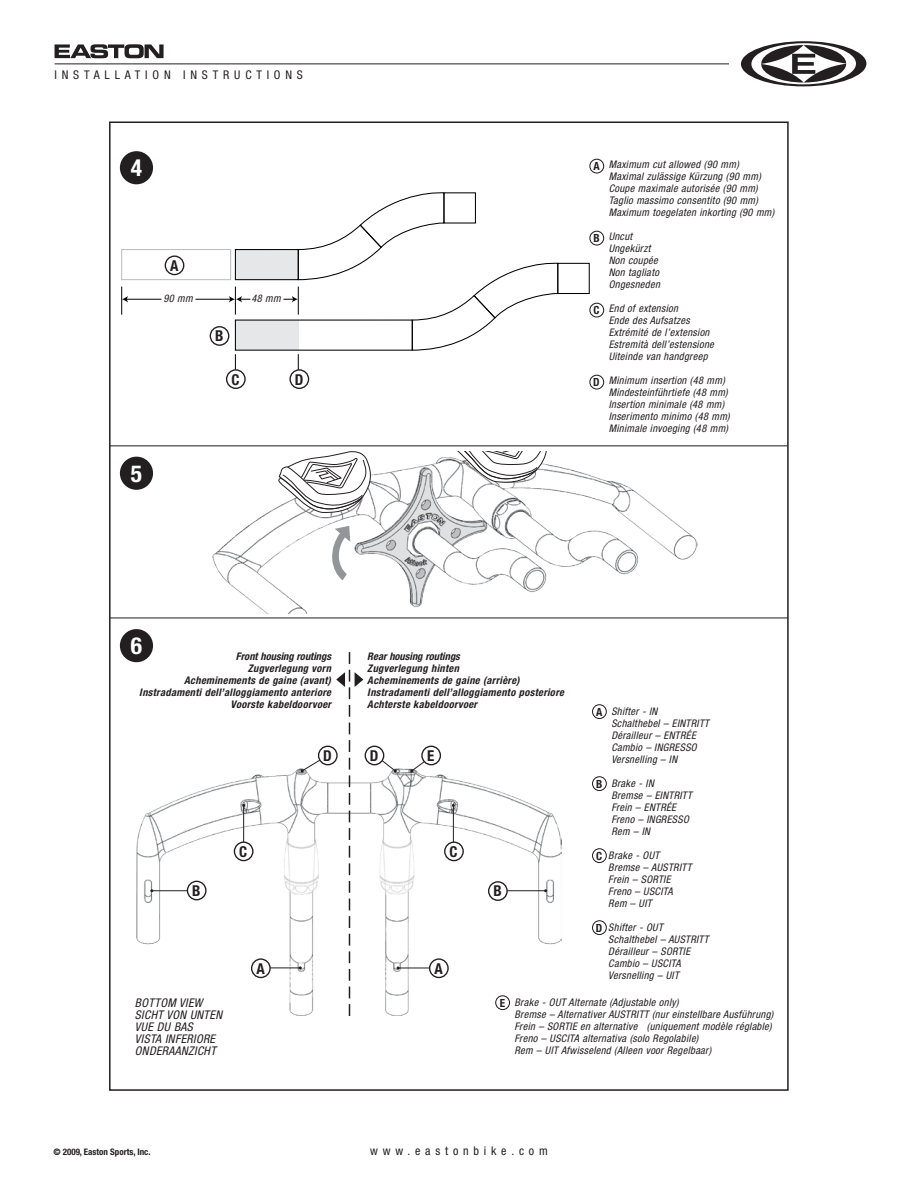
<style>
.page{position:relative;width:918px;height:1188px;background:#fff}
.page>*{position:absolute;margin:0;border:0;box-sizing:border-box;transform-origin:0 0}
._3-Bold_copy{font:700 condensed 23.4px "Helvetica Neue";color:#fff}
._3-Bold_copy-2{font:700 condensed 15px "Helvetica Neue";color:#231f20}
.Annotations{font:italic condensed 12px/12px "Helvetica Neue";letter-spacing:.03em;color:#231f20}
.t1{font:condensed 12px "Helvetica Neue";letter-spacing:.4em;color:#231f20}
.t2{font:700 condensed 11.25px "Helvetica Neue";color:#231f20}
.Annotations-2{font:italic condensed 10.5px/12px "Helvetica Neue";letter-spacing:.03em;color:#231f20}
._4-Body_copy-Italic{font:italic 700 condensed 10.5px/12px "Helvetica Neue";letter-spacing:.03em;color:#231f20;text-align:right}
.Annotations-3{font:italic 700 condensed 10.5px/12px "Helvetica Neue";letter-spacing:.03em;color:#231f20}
._4-Body_copy-Italic-2{font:italic 700 condensed 10.5px "Helvetica Neue";color:#231f20}
.t3{font:700 condensed 9px "Helvetica Neue";color:#231f20}
</style>
<div class="page">
<hr style="left:55px;top:64px;width:674px;height:1px;background:#231f20">
<svg style="left:55px;top:44px;width:109px;height:14px"></svg>
<svg style="left:741px;top:41px;width:125px;height:46px"></svg>
<div style="left:751px;top:43px;width:105px;height:41px;background:#fff;border-radius:50%"></div>
<svg style="left:761px;top:45px;width:85px;height:38px"></svg>
<hr style="left:110px;top:445px;width:678px;height:1px;background:#231f20">
<hr style="left:110px;top:618px;width:678px;height:1px;background:#231f20">
<img style="left:136px;top:768px;width:426px;height:247px">
<img style="left:212px;top:457px;width:486px;height:157px">
<svg style="left:332px;top:526px;width:18px;height:54px"></svg>
<svg style="left:279px;top:452px;width:92px;height:61px"></svg>
<svg style="left:454px;top:452px;width:94px;height:33px"></svg>
<hr style="left:398px;top:968px;width:40px;height:1px;background:#231f20">
<hr style="left:152px;top:890px;width:48px;height:1px;background:#231f20">
<hr style="left:243px;top:805px;width:1px;height:39px;background:#231f20">
<svg style="left:300px;top:755px;width:28px;height:18px"></svg>
<svg style="left:375px;top:755px;width:22px;height:17px"></svg>
<svg style="left:410px;top:758px;width:23px;height:14px"></svg>
<hr style="left:453px;top:805px;width:1px;height:39px;background:#231f20">
<hr style="left:497px;top:890px;width:49px;height:1px;background:#231f20">
<hr style="left:261px;top:968px;width:39px;height:1px;background:#231f20">
<div style="left:120px;top:151px;width:33px;height:33px;background:#231f20;border-radius:50%"></div>
<div style="left:120px;top:457px;width:33px;height:33px;background:#231f20;border-radius:50%"></div>
<div style="left:120px;top:629px;width:33px;height:33px;background:#231f20;border-radius:50%"></div>
<div style="left:592px;top:704px;width:15px;height:15px;border:1px solid #231f20;border-radius:50%"></div>
<div style="left:592px;top:776px;width:15px;height:15px;border:1px solid #231f20;border-radius:50%"></div>
<div style="left:592px;top:848px;width:15px;height:15px;border:1px solid #231f20;border-radius:50%"></div>
<div style="left:592px;top:920px;width:15px;height:15px;border:1px solid #231f20;border-radius:50%"></div>
<div style="left:430px;top:959px;width:18px;height:18px;background:#fff;border-radius:50%"></div>
<div style="left:429px;top:958px;width:20px;height:20px;border:1px solid #231f20;border-radius:50%"></div>
<div style="left:252px;top:959px;width:18px;height:18px;background:#fff;border-radius:50%"></div>
<div style="left:251px;top:958px;width:20px;height:20px;border:1px solid #231f20;border-radius:50%"></div>
<div style="left:489px;top:882px;width:18px;height:18px;background:#fff;border-radius:50%"></div>
<div style="left:488px;top:881px;width:20px;height:20px;border:1px solid #231f20;border-radius:50%"></div>
<div style="left:187px;top:881px;width:19px;height:19px;background:#fff;border-radius:50%"></div>
<div style="left:187px;top:881px;width:20px;height:19px;border:1px solid #231f20;border-radius:50%"></div>
<svg style="left:234px;top:842px;width:19px;height:19px"></svg>
<div style="left:234px;top:842px;width:20px;height:19px;border:1px solid #231f20;border-radius:50%"></div>
<div style="left:445px;top:842px;width:18px;height:19px;background:#fff;border-radius:50%"></div>
<div style="left:444px;top:842px;width:20px;height:19px;border:1px solid #231f20;border-radius:50%"></div>
<div style="left:319px;top:746px;width:18px;height:19px;background:#fff;border-radius:50%"></div>
<div style="left:318px;top:746px;width:20px;height:19px;border:1px solid #231f20;border-radius:50%"></div>
<div style="left:365px;top:746px;width:19px;height:19px;background:#fff;border-radius:50%"></div>
<div style="left:365px;top:746px;width:19px;height:19px;border:1px solid #231f20;border-radius:50%"></div>
<div style="left:589px;top:159px;width:15px;height:15px;border:1px solid #231f20;border-radius:50%"></div>
<div style="left:589px;top:231px;width:15px;height:15px;border:1px solid #231f20;border-radius:50%"></div>
<div style="left:589px;top:303px;width:15px;height:15px;border:1px solid #231f20;border-radius:50%"></div>
<div style="left:589px;top:375px;width:15px;height:15px;border:1px solid #231f20;border-radius:50%"></div>
<div style="left:557px;top:263px;width:33px;height:31px;border:1px solid #000"></div>
<svg style="left:121px;top:192px;width:438px;height:178px"></svg>
<div style="left:165px;top:256px;width:19px;height:19px;background:#fff;border-radius:50%"></div>
<div style="left:165px;top:255px;width:19px;height:20px;border:1px solid #231f20;border-radius:50%"></div>
<div style="left:210px;top:327px;width:19px;height:18px;background:#fff;border-radius:50%"></div>
<div style="left:210px;top:326px;width:19px;height:20px;border:1px solid #231f20;border-radius:50%"></div>
<div style="left:226px;top:369px;width:20px;height:20px;border:1px solid #231f20;border-radius:50%"></div>
<svg style="left:290px;top:370px;width:19px;height:18px"></svg>
<div style="left:289px;top:369px;width:20px;height:20px;border:1px solid #231f20;border-radius:50%"></div>
<div style="left:422px;top:746px;width:18px;height:19px;background:#fff;border-radius:50%"></div>
<div style="left:421px;top:746px;width:20px;height:19px;border:1px solid #231f20;border-radius:50%"></div>
<div style="left:496px;top:996px;width:14px;height:14px;background:#fff;border-radius:50%"></div>
<div style="left:495px;top:995px;width:15px;height:15px;border:1px solid #231f20;border-radius:50%"></div>
<svg style="left:336px;top:652px;width:27px;height:364px"></svg>
<p class="t1" style="left:55px;top:67px;width:250px">INSTALLATION INSTRUCTIONS</p>
<p class="_3-Bold_copy" style="left:131px;top:154px;width:13px">4</p>
<p class="_3-Bold_copy-2" style="left:170px;top:256px;width:10px">A</p>
<p class="Annotations-2" style="left:163px;top:292px;width:31px">90 mm</p>
<p class="Annotations-2" style="left:252px;top:292px;width:31px">48 mm</p>
<p class="_3-Bold_copy-2" style="left:215px;top:327px;width:10px">B</p>
<p class="_3-Bold_copy-2" style="left:231px;top:370px;width:10px">C</p>
<p class="_3-Bold_copy-2" style="left:295px;top:370px;width:10px">D</p>
<p class="_3-Bold_copy" style="left:131px;top:459px;width:13px">5</p>
<p class="t2" style="left:593px;top:159px;width:8px">A</p>
<p class="Annotations-2" style="left:609px;top:158px;width:167px">Maximum cut allowed (90 mm)<br>Maximal zulässige Kürzung (90 mm)<br>Coupe maximale autorisée (90 mm)<br>Taglio massimo consentito (90 mm)<br>Maximum toegelaten inkorting (90 mm)</p>
<p class="t2" style="left:593px;top:231px;width:8px">B</p>
<p class="Annotations-2" style="left:609px;top:230px;width:53px">Uncut<br>Ungekürzt<br>Non coupée<br>Non tagliato<br>Ongesneden</p>
<p class="t2" style="left:594px;top:303px;width:8px">C</p>
<p class="Annotations-2" style="left:609px;top:302px;width:107px">End of extension<br>Ende des Aufsatzes<br>Extrémité de l’extension<br>Estremità dell’estensione<br>Uiteinde van handgreep</p>
<p class="t2" style="left:593px;top:375px;width:8px">D</p>
<p class="Annotations-2" style="left:609px;top:374px;width:123px">Minimum insertion (48 mm)<br>Mindesteinführtiefe (48 mm)<br>Insertion minimale (48 mm)<br>Inserimento minimo (48 mm)<br>Minimale invoeging (48 mm)</p>
<p class="_3-Bold_copy" style="left:131px;top:632px;width:13px">6</p>
<p class="_4-Body_copy-Italic" style="left:139px;top:650px;width:193px">Front housing routings<br>Zugverlegung vorn<br>Acheminements de gaine (avant)<br>Instradamenti dell’alloggiamento anteriore<br>Voorste kabeldoorvoer</p>
<p class="_4-Body_copy-Italic-2" style="left:367px;top:650px;width:94px">Rear housing routings</p>
<p class="Annotations-3" style="left:367px;top:662px;width:198px">Zugverlegung hinten<br>Acheminements de gaine (arrière)<br>Instradamenti dell’alloggiamento posteriore<br>Achterste kabeldoorvoer</p>
<p class="_3-Bold_copy-2" style="left:323px;top:746px;width:10px">D</p>
<p class="_3-Bold_copy-2" style="left:370px;top:746px;width:10px">D</p>
<p class="_3-Bold_copy-2" style="left:427px;top:746px;width:9px">E</p>
<p class="_3-Bold_copy-2" style="left:239px;top:842px;width:10px">C</p>
<p class="_3-Bold_copy-2" style="left:450px;top:842px;width:10px">C</p>
<p class="_3-Bold_copy-2" style="left:192px;top:881px;width:10px">B</p>
<p class="_3-Bold_copy-2" style="left:493px;top:882px;width:10px">B</p>
<p class="_3-Bold_copy-2" style="left:256px;top:959px;width:10px">A</p>
<p class="_3-Bold_copy-2" style="left:434px;top:959px;width:10px">A</p>
<p class="t2" style="left:596px;top:705px;width:8px">A</p>
<p class="Annotations-2" style="left:611px;top:705px;width:99px">Shifter - IN<br>Schalthebel – EINTRITT<br>Dérailleur – ENTRÉE<br>Cambio – INGRESSO<br>Versnelling – IN</p>
<p class="t2" style="left:596px;top:777px;width:8px">B</p>
<p class="Annotations-2" style="left:611px;top:777px;width:82px">Brake - IN<br>Bremse – EINTRITT<br>Frein – ENTRÉE<br>Freno – INGRESSO<br>Rem – IN</p>
<p class="t2" style="left:596px;top:849px;width:8px">C</p>
<p class="Annotations-2" style="left:608px;top:849px;width:85px">Brake - OUT<br>Bremse – AUSTRITT<br>Frein – SORTIE<br>Freno – USCITA<br>Rem – UIT</p>
<p class="t2" style="left:596px;top:921px;width:8px">D</p>
<p class="Annotations-2" style="left:608px;top:921px;width:102px">Shifter - OUT<br>Schalthebel – AUSTRITT<br>Dérailleur – SORTIE<br>Cambio – USCITA<br>Versnelling – UIT</p>
<p class="Annotations" style="left:135px;top:996px;width:89px">BOTTOM VIEW<br>SICHT VON UNTEN<br>VUE DU BAS</p>
<p class="Annotations" style="left:135px;top:1032px;width:82px">VISTA INFERIORE</p>
<p class="Annotations" style="left:135px;top:1044px;width:83px">ONDERAANZICHT</p>
<p class="t2" style="left:500px;top:996px;width:7px">E</p>
<p class="Annotations-2" style="left:515px;top:996px;width:260px">Brake - OUT Alternate (Adjustable only)<br>Bremse – Alternativer AUSTRITT (nur einstellbare Ausführung)<br>Frein – SORTIE en alternative (uniquement modèle réglable)<br>Freno – USCITA alternativa (solo Regolabile)<br>Rem – UIT Afwisselend (Alleen voor Regelbaar)</p>
<p class="t3" style="left:53px;top:1147px;width:99px">© 2009, Easton Sports, Inc.</p>
<p class="t1" style="left:370px;top:1144px;width:179px">www.eastonbike.com</p>
</div>
